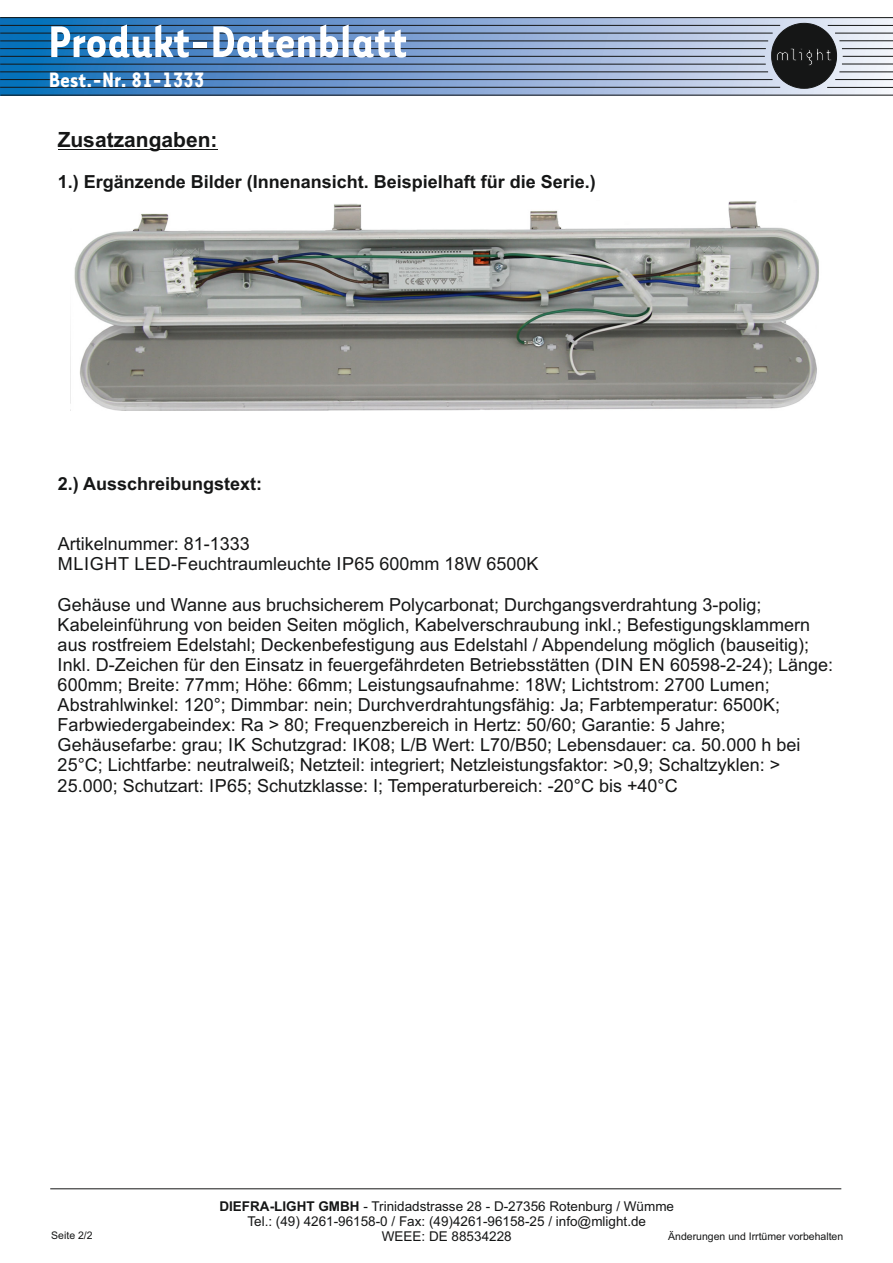
<style>
.page{position:relative;width:893px;height:1263px;background:#fff}
.page>*{position:absolute;margin:0;border:0;box-sizing:border-box;transform-origin:0 0}
.t1{font:700 51.15px "Tarzana Narrow";color:#fff}
.t2{font:700 24px "Tarzana Narrow";color:#fff}
.t3{font:700 21px "Arial";color:#151616}
.t4{font:18px/20.1px "Arial";color:#151616}
.t5{font:700 18px "Arial";color:#151616}
.t6{font:13.5px/15.1px "Arial";color:#151616;text-align:center}
.t7{font:10.5px "Arial";color:#151616}
.s1{font-weight:700}
</style>
<div class="page">
<hr style="left:58px;top:149px;width:160px;height:1px;background:#151616">
<svg style="left:0;top:89px;width:893px;height:6px;background:#7da1cb"></svg>
<svg style="left:0;top:95px;width:893px;height:1px"></svg>
<svg style="left:0;top:17px;width:893px;height:72px;background:#6a8bb2"></svg>
<hr style="left:50px;top:1188px;width:791px;height:1px;background:#151616">
<img style="left:70px;top:201px;width:749px;height:210px">
<h1 class="t1" style="left:48px;top:26px;width:360px">Produkt-Datenblatt</h1>
<h2 class="t2" style="left:49px;top:72px;width:157px">Best.-Nr. 81-1333</h2>
<p class="t3" style="left:58px;top:132px;width:161px">Zusatzangaben:</p>
<p class="t5" style="left:58px;top:175px;width:540px">1.) Ergänzende Bilder (Innenansicht. Beispielhaft für die Serie.)</p>
<p class="t5" style="left:58px;top:477px;width:206px">2.) Ausschreibungstext:</p>
<p class="t4" style="left:58px;top:535px;width:482px">Artikelnummer: 81-1333<br>MLIGHT LED-Feuchtraumleuchte IP65 600mm 18W 6500K</p>
<p class="t4" style="left:58px;top:596px;width:777px">Gehäuse und Wanne aus bruchsicherem Polycarbonat; Durchgangsverdrahtung 3-polig; Kabeleinführung von beiden Seiten möglich, Kabelverschraubung inkl.; Befestigungsklammern aus rostfreiem Edelstahl; Deckenbefestigung aus Edelstahl / Abpendelung möglich (bauseitig); Inkl. D-Zeichen für den Einsatz in feuergefährdeten Betriebsstätten (DIN EN 60598-2-24); Länge:<br>600mm; Breite: 77mm; Höhe: 66mm; Leistungsaufnahme: 18W; Lichtstrom: 2700 Lumen; Abstrahlwinkel: 120°; Dimmbar: nein; Durchverdrahtungsfähig: Ja; Farbtemperatur: 6500K; Farbwiedergabeindex: Ra &gt; 80; Frequenzbereich in Hertz: 50/60; Garantie: 5 Jahre; Gehäusefarbe: grau; IK Schutzgrad: IK08; L/B Wert: L70/B50; Lebensdauer: ca. 50.000 h bei 25°C; Lichtfarbe: neutralweiß; Netzteil: integriert; Netzleistungsfaktor: &gt;0,9; Schaltzyklen: &gt; 25.000; Schutzart: IP65; Schutzklasse: I; Temperaturbereich: -20°C bis +40°C</p>
<p class="t6" style="left:219px;top:1200px;width:456px"><span class="s1">DIEFRA-LIGHT GMBH</span> - Trinidadstrasse 28 - D-27356 Rotenburg / Wümme<br>Tel.: (49) 4261-96158-0 / Fax: (49)4261-96158-25 / info@mlight.de</p>
<p class="t7" style="left:51px;top:1232px;width:43px">Seite 2/2</p>
<p class="t6" style="left:382px;top:1230px;width:131px">WEEE: DE 88534228</p>
<p class="t7" style="left:668px;top:1232px;width:177px">Änderungen und Irrtümer vorbehalten</p>
</div>
